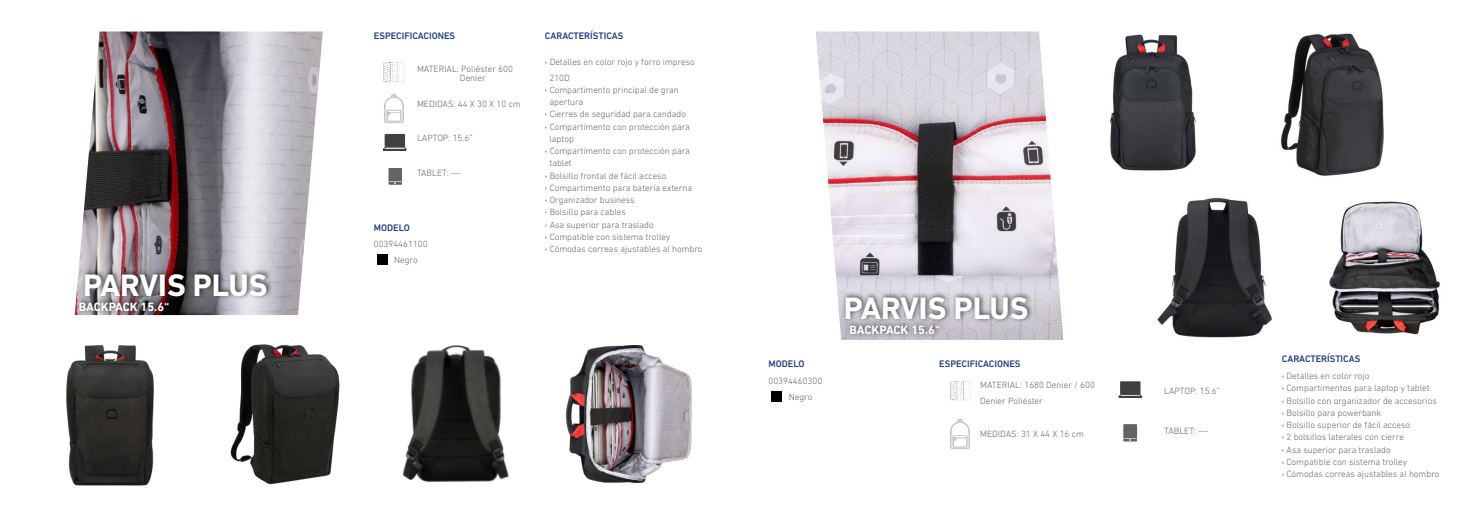
<style>
.page{position:relative;width:1474px;height:521px;background:#fff}
.page>*{position:absolute;margin:0;border:0;box-sizing:border-box;transform-origin:0 0}
.t1{font:700 31.5px "DIN Next LT Pro";color:#fff}
.t2{font:700 12.25px "DIN Next LT Pro";letter-spacing:-.005em;color:#fff}
.t3{font:500 9.62px "DIN Next LT Pro";color:#203c85}
.t4{font:300 9.19px/12.2px "DIN Next LT Pro";color:#61666b}
.s1{font-weight:900;color:#53c2ed}
</style>
<div class="page">
<img style="left:75px;top:32px;width:248px;height:283px">
<div style="left:76px;top:267px;width:197px;height:48px;background:#000;opacity:.7"></div>
<div style="left:377px;top:254px;width:10px;height:10px;background:#000"></div>
<div style="left:384px;top:134px;width:21px;height:13px;background:#404042"></div>
<svg style="left:383px;top:146px;width:24px;height:5px"></svg>
<img style="left:383px;top:62px;width:21px;height:20px">
<img style="left:384px;top:94px;width:20px;height:30px">
<div style="left:388px;top:168px;width:14px;height:17px;background:#636363"></div>
<svg style="left:388px;top:181px;width:14px;height:3px"></svg>
<img style="left:66px;top:345px;width:88px;height:141px">
<img style="left:230px;top:344px;width:110px;height:141px">
<img style="left:402px;top:345px;width:107px;height:137px">
<img style="left:565px;top:345px;width:127px;height:138px">
<img style="left:816px;top:32px;width:247px;height:308px">
<img style="left:1109px;top:34px;width:87px;height:137px">
<img style="left:1157px;top:197px;width:115px;height:141px">
<img style="left:1281px;top:33px;width:103px;height:143px">
<img style="left:1329px;top:201px;width:111px;height:134px">
<div style="left:842px;top:291px;width:192px;height:47px;background:#000;opacity:.7"></div>
<div style="left:771px;top:392px;width:11px;height:10px;background:#000"></div>
<div style="left:1120px;top:381px;width:20px;height:13px;background:#404042"></div>
<svg style="left:1118px;top:394px;width:24px;height:4px"></svg>
<hr style="left:1118px;top:396px;width:23px;height:2px;background:#404042">
<img style="left:950px;top:381px;width:21px;height:20px">
<img style="left:950px;top:419px;width:20px;height:30px">
<div style="left:1123px;top:424px;width:14px;height:17px;background:#636363"></div>
<svg style="left:1123px;top:438px;width:14px;height:3px"></svg>
<h1 class="t1" style="left:83px;top:267px;width:186px">PARVIS PLUS</h1>
<h2 class="t2" style="left:79px;top:299px;width:92px">BACKPACK 15.6“</h2>
<p class="t3" style="left:374px;top:30px;width:83px">ESPECIFICACIONES</p>
<p class="t4" style="left:460px;top:64px;width:54px;line-height:8.8px;text-indent:-43px">MATERIAL: Poliéster 600<br>Denier</p>
<p class="t4" style="left:417px;top:98px;width:105px">MEDIDAS: 44 X 30 X 10 cm</p>
<p class="t4" style="left:417px;top:132px;width:57px">LAPTOP: 15.6”</p>
<p class="t4" style="left:417px;top:166px;width:46px">TABLET: ---</p>
<p class="t3" style="left:374px;top:222px;width:37px">MODELO</p>
<p class="t4" style="left:394px;top:236px;width:35px;line-height:15.8px;text-indent:-20px">00394461100<br>Negro</p>
<p class="t3" style="left:545px;top:30px;width:80px">CARACTERÍSTICAS</p>
<p class="t4" style="left:549px;top:54px;width:147px;line-height:15.8px;text-indent:-5px"><span class="s1">·</span> Detalles en color rojo y forro impreso<br>210D</p>
<p class="t4" style="left:545px;top:84px;width:135px"><span class="s1">·</span> Compartimento principal de gran</p>
<p class="t4" style="left:549px;top:96px;width:35px">apertura</p>
<p class="t4" style="left:545px;top:108px;width:143px"><span class="s1">·</span> Cierres de seguridad para candado</p>
<p class="t4" style="left:545px;top:120px;width:146px"><span class="s1">·</span> Compartimento con protección para</p>
<p class="t4" style="left:549px;top:133px;width:26px">laptop</p>
<p class="t4" style="left:545px;top:145px;width:146px"><span class="s1">·</span> Compartimento con protección para</p>
<p class="t4" style="left:549px;top:157px;width:24px">tablet</p>
<p class="t4" style="left:545px;top:169px;width:123px"><span class="s1">·</span> Bolsillo frontal de fácil acceso</p>
<p class="t4" style="left:545px;top:182px;width:149px"><span class="s1">·</span> Compartimento para batería externa</p>
<p class="t4" style="left:545px;top:194px;width:91px"><span class="s1">·</span> Organizador business</p>
<p class="t4" style="left:545px;top:206px;width:82px"><span class="s1">·</span> Bolsillo para cables</p>
<p class="t4" style="left:545px;top:218px;width:110px"><span class="s1">·</span> Asa superior para traslado</p>
<p class="t4" style="left:545px;top:231px;width:127px"><span class="s1">·</span> Compatible con sistema trolley</p>
<p class="t4" style="left:545px;top:243px;width:159px"><span class="s1">·</span> Cómodas correas ajustables al hombro</p>
<p class="t3" style="left:768px;top:358px;width:37px">MODELO</p>
<p class="t4" style="left:788px;top:373px;width:35px;line-height:15.8px;text-indent:-20px">00394460300<br>Negro</p>
<h1 class="t1" style="left:843px;top:290px;width:186px">PARVIS PLUS</h1>
<h2 class="t2" style="left:849px;top:323px;width:92px">BACKPACK 15.6“</h2>
<p class="t3" style="left:939px;top:358px;width:83px">ESPECIFICACIONES</p>
<p class="t4" style="left:980px;top:377px;width:116px;line-height:15.8px">MATERIAL: 1680 Denier / 600<br>Denier Poliéster</p>
<p class="t4" style="left:980px;top:428px;width:105px">MEDIDAS: 31 X 44 X 16 cm</p>
<p class="t4" style="left:1164px;top:385px;width:57px">LAPTOP: 15.6”</p>
<p class="t4" style="left:1164px;top:424px;width:46px">TABLET: ---</p>
<p class="t3" style="left:1281px;top:353px;width:80px">CARACTERÍSTICAS</p>
<p class="t4" style="left:1281px;top:370px;width:159px"><span class="s1">·</span> Detalles en color rojo<br><span class="s1">·</span> Compartimentos para laptop y tablet<br><span class="s1">·</span> Bolsillo con organizador de accesorios <span class="s1">·</span> Bolsillo para powerbank<br><span class="s1">·</span> Bolsillo superior de fácil acceso<br><span class="s1">·</span> 2 bolsillos laterales con cierre<br><span class="s1">·</span> Asa superior para traslado<br><span class="s1">·</span> Compatible con sistema trolley<br><span class="s1">·</span> Cómodas correas ajustables al hombro</p>
</div>
